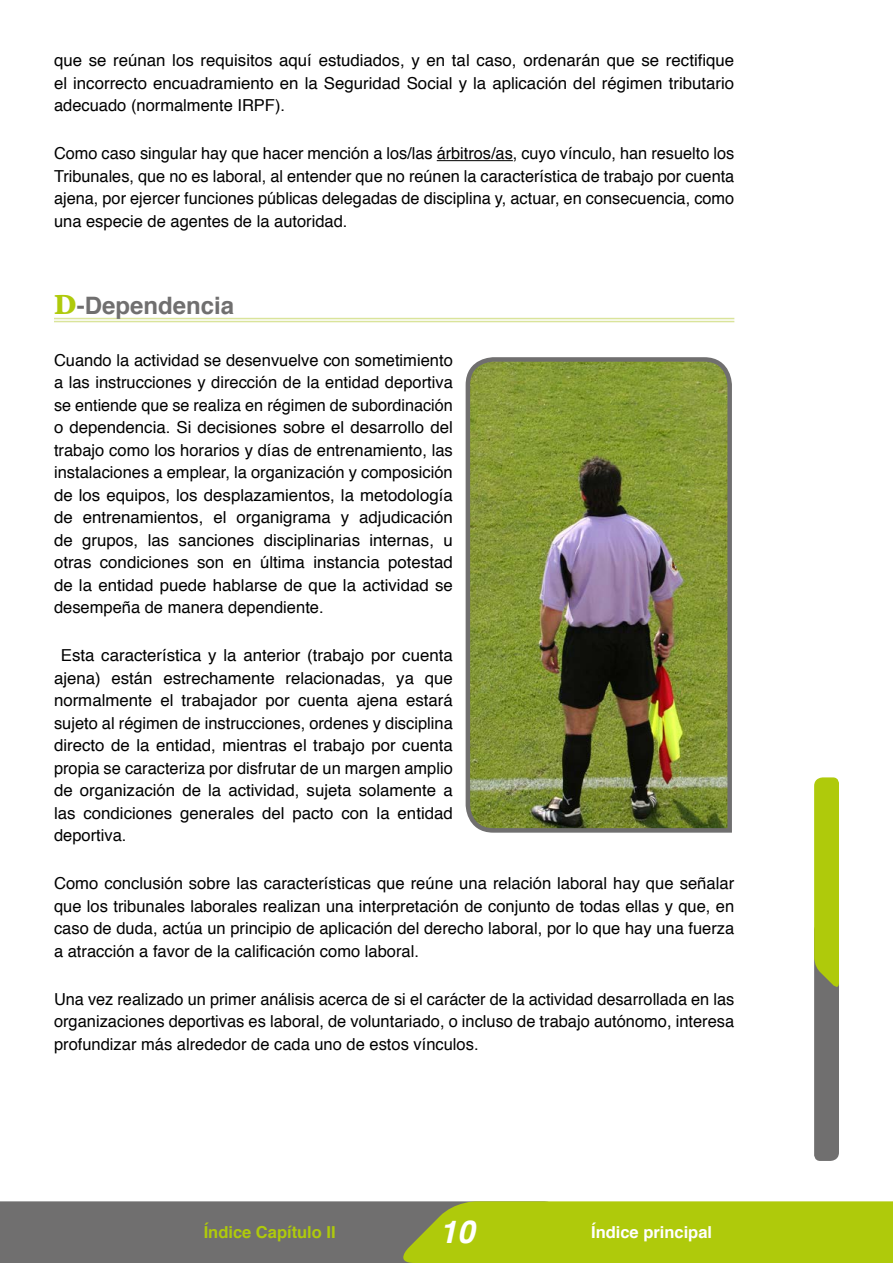
<style>
.page{position:relative;width:893px;height:1263px;background:#fff}
.page>*{position:absolute;margin:0;border:0;box-sizing:border-box;transform-origin:0 0}
.t1{font:italic 700 31.5px "Helvetica";color:#fff}
.t2{font:700 24px "Helvetica";color:#706f6f}
.t3{font:16.5px/22.5px "Helvetica";color:#000;text-align:justify}
.t4{font:700 16.5px "Helvetica";color:#afca0b}
.t5{font:700 16.5px "Helvetica";color:#fff}
.s1{font-family:"Baskerville";font-size:28.5px;color:#afca0b}
</style>
<div class="page">
<svg style="left:0;top:1201px;width:893px;height:62px;background:#919f3b"></svg>
<hr style="left:437px;top:160px;width:76px;height:1px;background:#000">
<hr style="left:54px;top:318px;width:680px;height:1px;background:#dae49b">
<hr style="left:54px;top:321px;width:680px;height:1px;background:#dae49b">
<svg style="left:814px;top:777px;width:25px;height:384px;background:#929f3d"></svg>
<img style="left:465px;top:357px;width:267px;height:476px">
<p class="t3" style="left:54px;top:50px;width:682px">que se reúnan los requisitos aquí estudiados, y en tal caso, ordenarán que se rectifique el incorrecto encuadramiento en la Seguridad Social y la aplicación del régimen tributario adecuado (normalmente IRPF).</p>
<p class="t3" style="left:54px;top:143px;width:682px">Como caso singular hay que hacer mención a los/las árbitros/as, cuyo vínculo, han resuelto los Tribunales, que no es laboral, al entender que no reúnen la característica de trabajo por cuenta ajena, por ejercer funciones públicas delegadas de disciplina y, actuar, en consecuencia, como una especie de agentes de la autoridad.</p>
<h2 class="t2" style="left:54px;top:286px;width:182px"><span class="s1">D</span>-Dependencia</h2>
<p class="t3" style="left:54px;top:349px;width:400px">Cuando la actividad se desenvuelve con sometimiento a las instrucciones y dirección de la entidad deportiva se entiende que se realiza en régimen de subordinación o dependencia. Si decisiones sobre el desarrollo del trabajo como los horarios y días de entrenamiento, las instalaciones a emplear, la organización y composición de los equipos, los desplazamientos, la metodología de entrenamientos, el organigrama y adjudicación de grupos, las sanciones disciplinarias internas, u otras condiciones son en última instancia potestad de la entidad puede hablarse de que la actividad se desempeña de manera dependiente.</p>
<p class="t3" style="left:54px;top:645px;width:400px;text-indent:7px">Esta característica y la anterior (trabajo por cuenta ajena) están estrechamente relacionadas, ya que normalmente el trabajador por cuenta ajena estará sujeto al régimen de instrucciones, ordenes y disciplina directo de la entidad, mientras el trabajo por cuenta propia se caracteriza por disfrutar de un margen amplio de organización de la actividad, sujeta solamente a las condiciones generales del pacto con la entidad deportiva.</p>
<p class="t3" style="left:54px;top:873px;width:682px">Como conclusión sobre las características que reúne una relación laboral hay que señalar que los tribunales laborales realizan una interpretación de conjunto de todas ellas y que, en caso de duda, actúa un principio de aplicación del derecho laboral, por lo que hay una fuerza a atracción a favor de la calificación como laboral.</p>
<p class="t3" style="left:54px;top:988px;width:682px">Una vez realizado un primer análisis acerca de si el carácter de la actividad desarrollada en las organizaciones deportivas es laboral, de voluntariado, o incluso de trabajo autónomo, interesa profundizar más alrededor de cada uno de estos vínculos.</p>
<p class="t4" style="left:204px;top:1218px;width:134px">Índice Capítulo II</p>
<h1 class="t1" style="left:440px;top:1206px;width:37px">10</h1>
<p class="t5" style="left:591px;top:1218px;width:123px">Índice principal</p>
</div>
